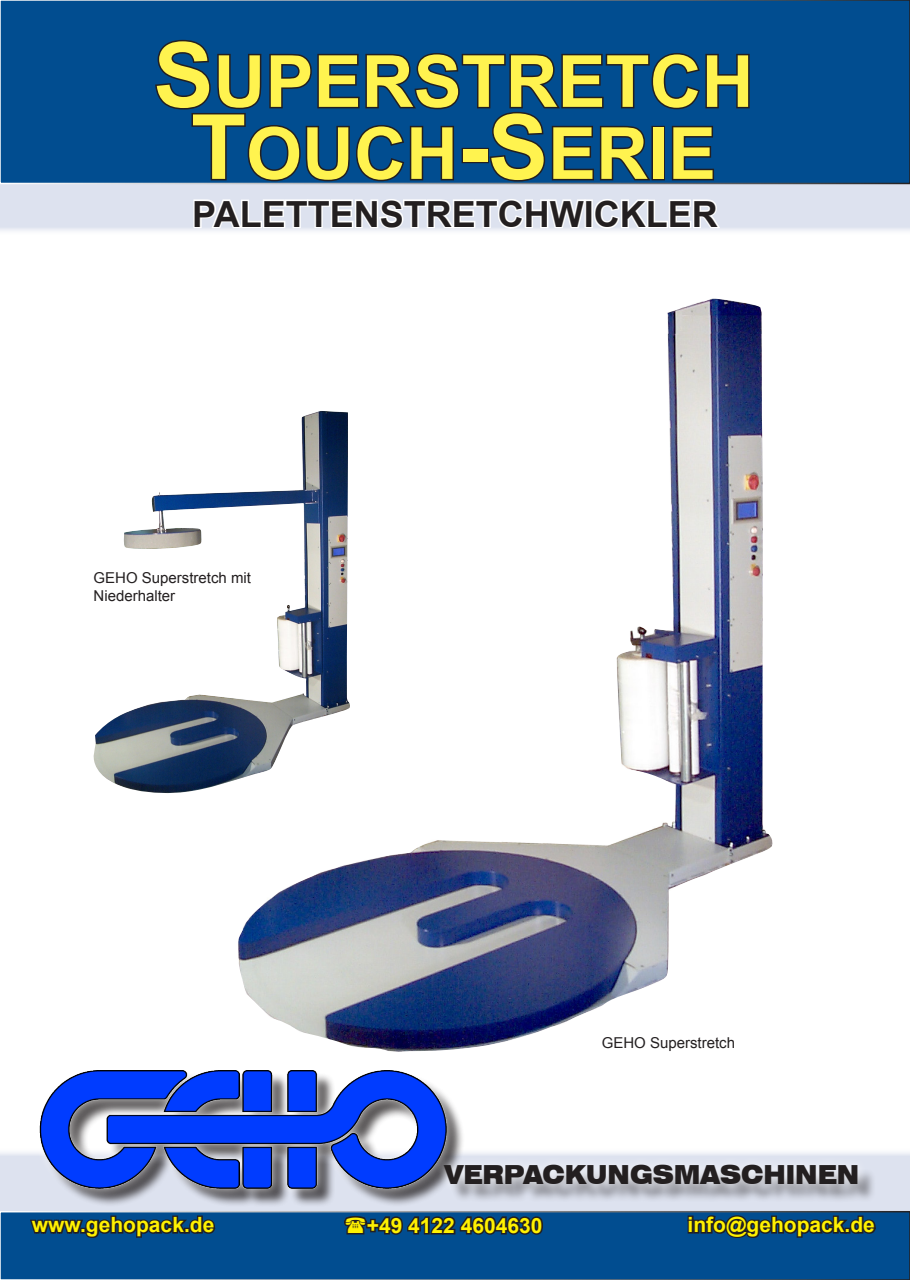
<style>
.page{position:relative;width:910px;height:1280px;background:#fff}
.page>*{position:absolute;margin:0;border:0;box-sizing:border-box;transform-origin:0 0}
.t1{font:700 72px "Arial";color:#fff34f}
.t2{font:700 36px "Arial";color:#231f20}
.t3{font:900 expanded 26.25px "Swiss 721 BT";color:#231f20;scale:.82 1}
.t4{font:700 21px "Arial";color:#fff101}
.Bildlegende{font:15px/18px "Arial";color:#231f20}
.s1{font-size:90px}
</style>
<div class="page">
<img style="left:238px;top:298px;width:535px;height:754px">
<img style="left:93px;top:411px;width:258px;height:383px">
<div style="left:0;top:183px;width:910px;height:52px;background:#dde2ef;border:2px solid #fff"></div>
<svg style="left:0;top:1152px;width:910px;height:59px;background:#dfe4f0"></svg>
<div style="left:0;top:0;width:910px;height:183px;background:#014d90"></div>
<div style="left:0;top:1212px;width:910px;height:68px;background:#014d90"></div>
<div style="left:42px;top:1072px;width:423px;height:135px;background:#231f20;opacity:.75"></div>
<div style="left:31px;top:1060px;width:425px;height:138px;background:#fff;opacity:.75"></div>
<img style="left:32px;top:1069px;width:427px;height:120px">
<div style="left:447px;top:1167px;width:430px;height:36px;background:#231f20;opacity:.48"></div>
<div style="left:435px;top:1156px;width:432px;height:38px;background:#fff;opacity:.75"></div>
<svg style="left:28px;top:1207px;width:189px;height:31px"></svg>
<svg style="left:688px;top:1207px;width:190px;height:31px"></svg>
<svg style="left:153px;top:39px;width:598px;height:144px"></svg>
<svg style="left:192px;top:199px;width:531px;height:33px"></svg>
<svg style="left:342px;top:1212px;width:203px;height:23px"></svg>
<p class="t1" style="left:154px;top:34px;width:602px"><span class="s1">S</span>UPERSTRETCH</p>
<p class="t1" style="left:191px;top:106px;width:527px"><span class="s1">T</span>OUCH<span class="s1">-S</span>ERIE</p>
<p class="t2" style="left:192px;top:190px;width:527px">PALETTENSTRETCHWICKLER</p>
<p class="Bildlegende" style="left:94px;top:569px;width:159px">GEHO Superstretch mit<br>Niederhalter</p>
<p class="Bildlegende" style="left:602px;top:1034px;width:135px">GEHO Superstretch</p>
<p class="t3" style="left:445px;top:1159px;width:507px">VERPACKUNGSMASCHINEN</p>
<p class="t4" style="left:32px;top:1211px;width:184px">www.gehopack.de</p>
<p class="t4" style="left:367px;top:1211px;width:177px">+49 4122 4604630</p>
<p class="t4" style="left:688px;top:1211px;width:189px">info@gehopack.de</p>
</div>
